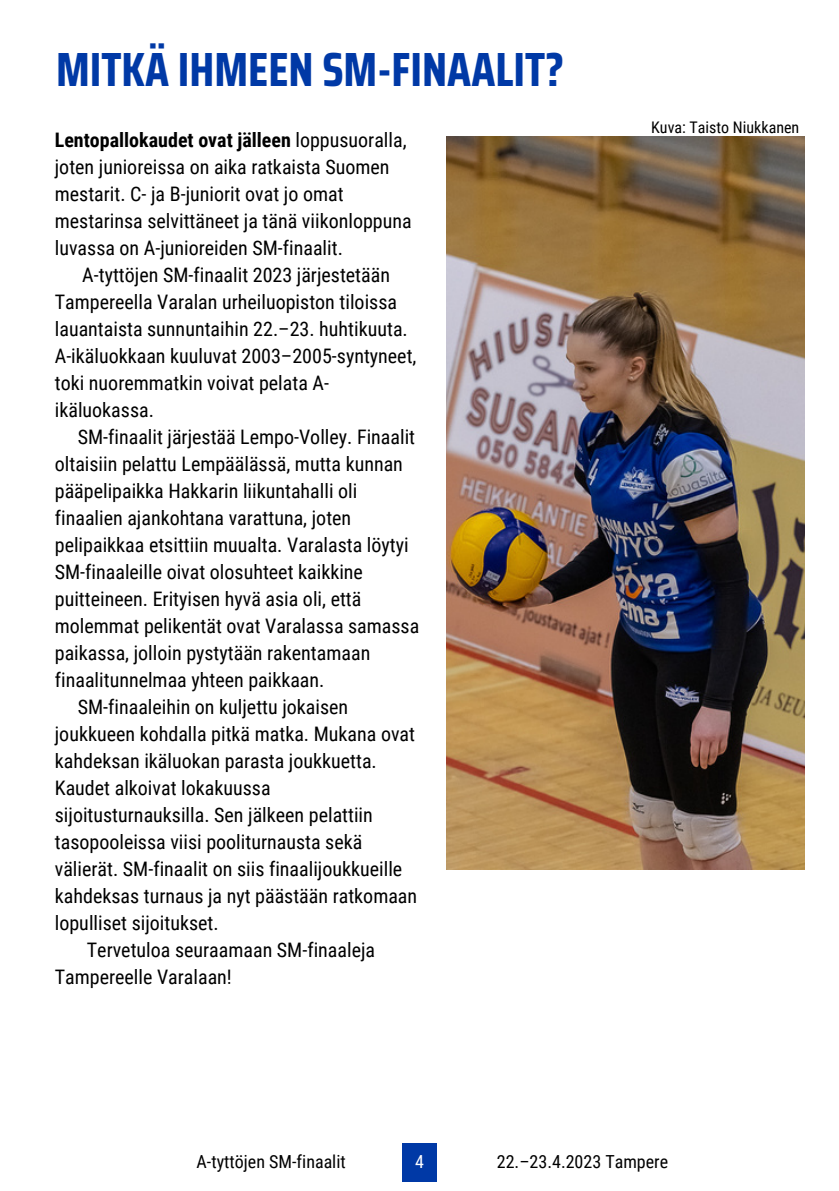
<style>
.page{position:relative;width:839px;height:1191px;background:#fff}
.page>*{position:absolute;margin:0;border:0;box-sizing:border-box;transform-origin:0 0}
.t1{font:700 48px "Saira Condensed";color:#0039a6}
.t2{font:20px/27px "Roboto Condensed";color:#000}
.t3{font:18px "Roboto Condensed";color:#000}
.t4{font:18px "Roboto Condensed";color:#fff}
.t5{font:16px "Roboto Condensed";color:#000}
.s1{font-weight:700}
</style>
<div class="page">
<div style="left:403px;top:1143px;width:34px;height:38px;background:#0039a6"></div>
<img style="left:446px;top:136px;width:358px;height:734px">
<h1 class="t1" style="left:56px;top:32px;width:509px">MITKÄ IHMEEN SM-FINAALIT?</h1>
<p class="t2" style="left:55px;top:127px;width:358px"><span class="s1">Lentopallokaudet ovat jälleen</span> loppusuoralla, joten junioreissa on aika ratkaista Suomen mestarit. C- ja B-juniorit ovat jo omat mestarinsa selvittäneet ja tänä viikonloppuna luvassa on A-junioreiden SM-finaalit.</p>
<p class="t2" style="left:55px;top:262px;width:363px;text-indent:27px">A-tyttöjen SM-finaalit 2023 järjestetään Tampereella Varalan urheiluopiston tiloissa lauantaista sunnuntaihin 22.–23. huhtikuuta.<br>A-ikäluokkaan kuuluvat 2003–2005-syntyneet, toki nuoremmatkin voivat pelata A&shy;ikäluokassa.</p>
<p class="t2" style="left:78px;top:424px;width:339px">SM-finaalit järjestää Lempo-Volley. Finaalit</p>
<p class="t2" style="left:55px;top:451px;width:349px">oltaisiin pelattu Lempäälässä, mutta kunnan</p>
<p class="t2" style="left:55px;top:478px;width:304px">pääpelipaikka Hakkarin liikuntahalli oli</p>
<p class="t2" style="left:55px;top:505px;width:298px">finaalien ajankohtana varattuna, joten</p>
<p class="t2" style="left:55px;top:532px;width:355px">pelipaikkaa etsittiin muualta. Varalasta löytyi</p>
<p class="t2" style="left:55px;top:559px;width:309px">SM-finaaleille oivat olosuhteet kaikkine</p>
<p class="t2" style="left:55px;top:586px;width:308px">puitteineen. Erityisen hyvä asia oli, että</p>
<p class="t2" style="left:55px;top:613px;width:366px">molemmat pelikentät ovat Varalassa samassa</p>
<p class="t2" style="left:55px;top:640px;width:317px">paikassa, jolloin pystytään rakentamaan</p>
<p class="t2" style="left:55px;top:667px;width:271px">finaalitunnelmaa yhteen paikkaan.</p>
<p class="t2" style="left:78px;top:694px;width:272px">SM-finaaleihin on kuljettu jokaisen</p>
<p class="t2" style="left:55px;top:721px;width:362px">joukkueen kohdalla pitkä matka. Mukana ovat</p>
<p class="t2" style="left:55px;top:748px;width:323px">kahdeksan ikäluokan parasta joukkuetta.</p>
<p class="t2" style="left:55px;top:775px;width:217px">Kaudet alkoivat lokakuussa</p>
<p class="t2" style="left:55px;top:802px;width:319px">sijoitusturnauksilla. Sen jälkeen pelattiin</p>
<p class="t2" style="left:55px;top:829px;width:309px">tasopooleissa viisi pooliturnausta sekä</p>
<p class="t2" style="left:55px;top:856px;width:349px">välierät. SM-finaalit on siis finaalijoukkueille</p>
<p class="t2" style="left:55px;top:883px;width:364px">kahdeksas turnaus ja nyt päästään ratkomaan</p>
<p class="t2" style="left:55px;top:910px;width:165px">lopulliset sijoitukset.</p>
<p class="t2" style="left:87px;top:937px;width:290px">Tervetuloa seuraamaan SM-finaaleja</p>
<p class="t2" style="left:55px;top:964px;width:178px">Tampereelle Varalaan!</p>
<p class="t5" style="left:651px;top:118px;width:149px">Kuva: Taisto Niukkanen</p>
<p class="t3" style="left:196px;top:1151px;width:151px">A-tyttöjen SM-finaalit</p>
<p class="t4" style="left:415px;top:1152px;width:10px">4</p>
<p class="t3" style="left:497px;top:1151px;width:173px">22.–23.4.2023 Tampere</p>
</div>
